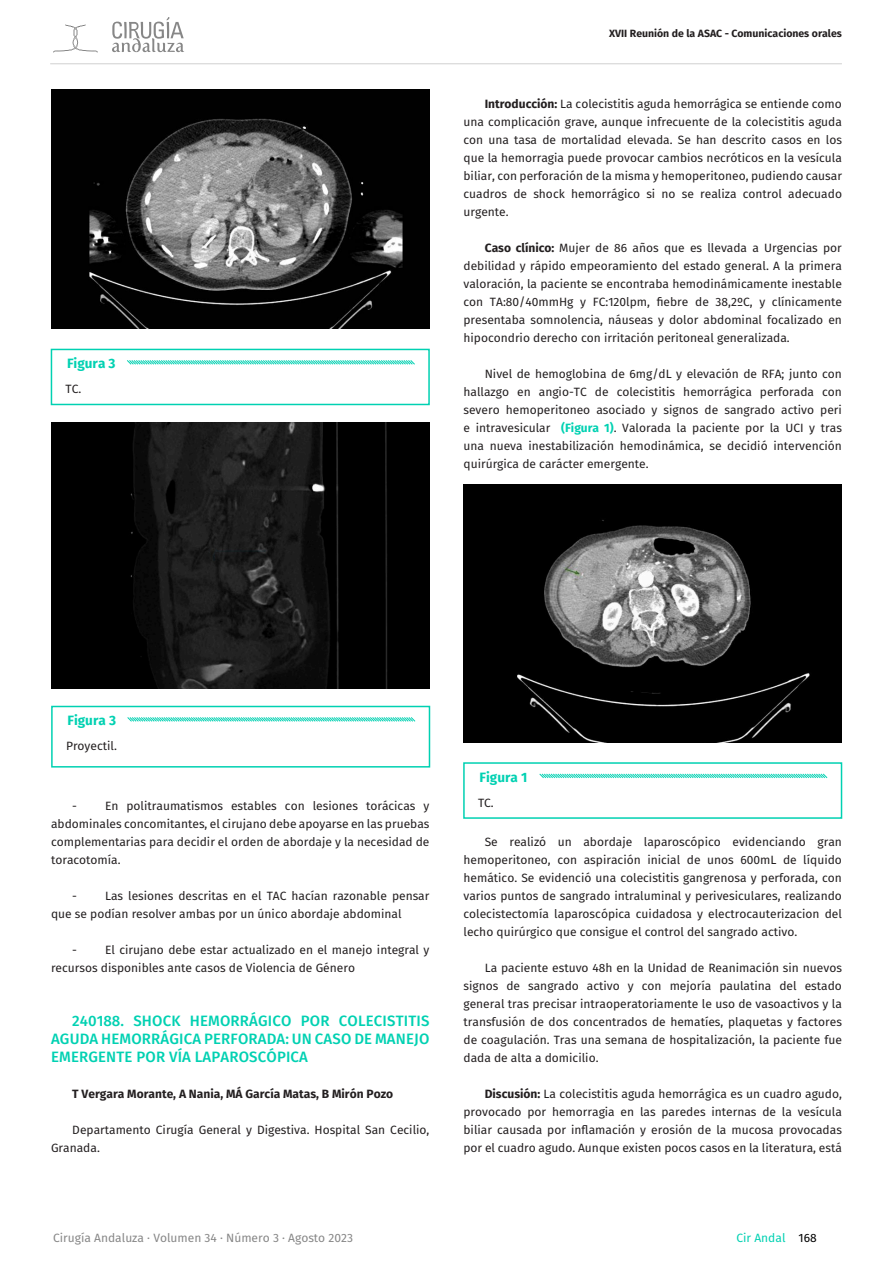
<style>
.page{position:relative;width:893px;height:1263px;background:#fff}
.page>*{position:absolute;margin:0;border:0;box-sizing:border-box;transform-origin:0 0}
.CUERPO___SANGRIAS{font:500 15px/18px "Fira Sans";letter-spacing:.01em;color:#00d1b2;text-align:justify}
.Pie_Foto_-_Nombre{font:700 13.5px "Fira Sans";color:#00d1b2}
.CUERPO___SANGRIAS-2{font:12px/18px "Fira Sans";color:#231f20;text-align:justify}
.CUERPO___SANGRIAS-3{font:700 12px "Fira Sans";color:#231f20}
.t1{font:12px "Fira Sans";color:#878787}
.t2{font:12px "Fira Sans";color:#00d1b2}
.t3{font:700 10.5px "Fira Sans";color:#231f20}
.s1{font-weight:700}
.s2{font-weight:700;color:#00d1b2}
.s3{color:#000}
</style>
<div class="page">
<svg style="left:53px;top:24px;width:45px;height:29px"></svg>
<svg style="left:112px;top:17px;width:72px;height:35px"></svg>
<hr style="left:50px;top:64px;width:792px;height:1px;background:#d1d1d1">
<img style="left:51px;top:89px;width:378px;height:239px">
<img style="left:51px;top:422px;width:378px;height:266px">
<div style="left:51px;top:349px;width:379px;height:56px;border:2px solid #00d1b2"></div>
<svg style="left:127px;top:360px;width:288px;height:5px"></svg>
<div style="left:51px;top:706px;width:379px;height:61px;border:2px solid #00d1b2"></div>
<svg style="left:127px;top:717px;width:289px;height:5px"></svg>
<img style="left:463px;top:485px;width:379px;height:257px">
<div style="left:463px;top:762px;width:379px;height:57px;border:2px solid #00d1b2"></div>
<svg style="left:539px;top:773px;width:289px;height:6px"></svg>
<p class="Pie_Foto_-_Nombre" style="left:67px;top:352px;width:50px">Figura 3</p>
<p class="CUERPO___SANGRIAS-2" style="left:66px;top:380px;width:17px">TC.</p>
<p class="t3" style="left:609px;top:25px;width:234px">XVII Reunión de la ASAC - Comunicaciones orales</p>
<p class="CUERPO___SANGRIAS-2" style="left:463px;top:94px;width:380px;text-indent:21px"><span class="s1">Introducción:</span> La colecistitis aguda hemorrágica se entiende como una complicación grave, aunque infrecuente de la colecistitis aguda con una tasa de mortalidad elevada. Se han descrito casos en los que la hemorragia puede provocar cambios necróticos en la vesícula biliar, con perforación de la misma y hemoperitoneo, pudiendo causar cuadros de shock hemorrágico si no se realiza control adecuado urgente.</p>
<p class="CUERPO___SANGRIAS-2" style="left:463px;top:238px;width:380px;text-indent:21px"><span class="s1">Caso clínico:</span> Mujer de 86 años que es llevada a Urgencias por debilidad y rápido empeoramiento del estado general. A la primera valoración, la paciente se encontraba hemodinámicamente inestable con TA:80/40mmHg y FC:120lpm, fiebre de 38,2ºC, y clínicamente presentaba somnolencia, náuseas y dolor abdominal focalizado en hipocondrio derecho con irritación peritoneal generalizada.</p>
<p class="CUERPO___SANGRIAS-2" style="left:463px;top:364px;width:380px;text-indent:21px">Nivel de hemoglobina de 6mg/dL y elevación de RFA; junto con hallazgo en angio-TC de colecistitis hemorrágica perforada con severo hemoperitoneo asociado y signos de sangrado activo peri e intravesicular <span class="s2">(Figura 1)</span>. Valorada la paciente por la UCI y tras una nueva inestabilización hemodinámica, se decidió intervención quirúrgica de carácter emergente.</p>
<p class="Pie_Foto_-_Nombre" style="left:67px;top:709px;width:50px">Figura 3</p>
<p class="CUERPO___SANGRIAS-2" style="left:66px;top:737px;width:52px">Proyectil.</p>
<p class="CUERPO___SANGRIAS-2" style="left:51px;top:796px;width:380px;text-indent:21px">- En politraumatismos estables con lesiones torácicas y abdominales concomitantes, el cirujano debe apoyarse en las pruebas complementarias para decidir el orden de abordaje y la necesidad de toracotomía.</p>
<p class="CUERPO___SANGRIAS-2" style="left:51px;top:886px;width:380px;text-indent:21px">- Las lesiones descritas en el TAC hacían razonable pensar que se podían resolver ambas por un único abordaje abdominal</p>
<p class="CUERPO___SANGRIAS-2" style="left:51px;top:940px;width:380px;text-indent:21px">- El cirujano debe estar actualizado en el manejo integral y recursos disponibles ante casos de Violencia de Género</p>
<p class="CUERPO___SANGRIAS" style="left:51px;top:1011px;width:380px;text-indent:21px">240188. SHOCK HEMORRÁGICO POR COLECISTITIS AGUDA HEMORRÁGICA PERFORADA: UN CASO DE MANEJO EMERGENTE POR VÍA LAPAROSCÓPICA</p>
<p class="CUERPO___SANGRIAS-3" style="left:72px;top:1084px;width:322px">T Vergara Morante, A Nania, MÁ García Matas, B Mirón Pozo</p>
<p class="CUERPO___SANGRIAS-2" style="left:51px;top:1120px;width:380px;text-indent:21px">Departamento Cirugía General y Digestiva. Hospital San Cecilio,<br>Granada.</p>
<p class="Pie_Foto_-_Nombre" style="left:479px;top:766px;width:49px">Figura 1</p>
<p class="CUERPO___SANGRIAS-2" style="left:478px;top:793px;width:17px">TC.</p>
<p class="CUERPO___SANGRIAS-2" style="left:463px;top:832px;width:380px;text-indent:21px">Se realizó un abordaje laparoscópico evidenciando gran hemoperitoneo, con aspiración inicial de unos 600mL de líquido hemático. Se evidenció una colecistitis gangrenosa y perforada, con varios puntos de sangrado intraluminal y perivesiculares, realizando colecistectomía laparoscópica cuidadosa y electrocauterizacion del lecho quirúrgico que consigue el control del sangrado activo.</p>
<p class="CUERPO___SANGRIAS-2" style="left:463px;top:958px;width:380px;text-indent:21px">La paciente estuvo 48h en la Unidad de Reanimación sin nuevos signos de sangrado activo y con mejoría paulatina del estado general tras precisar intraoperatoriamente le uso de vasoactivos y la transfusión de dos concentrados de hematíes, plaquetas y factores de coagulación. Tras una semana de hospitalización, la paciente fue dada de alta a domicilio.</p>
<p class="CUERPO___SANGRIAS-2" style="left:463px;top:1084px;width:380px;text-indent:21px"><span class="s1">Discusión:</span> La colecistitis aguda hemorrágica es un cuadro agudo, provocado por hemorragia en las paredes internas de la vesícula biliar causada por inflamación y erosión de la mucosa provocadas por el cuadro agudo. Aunque existen pocos casos en la literatura, está</p>
<p class="t1" style="left:53px;top:1229px;width:301px">Cirugía Andaluza · Volumen 34 · Número 3 · Agosto 2023</p>
<p class="t2" style="left:736px;top:1229px;width:82px">Cir Andal <span class="s3">168</span></p>
</div>
